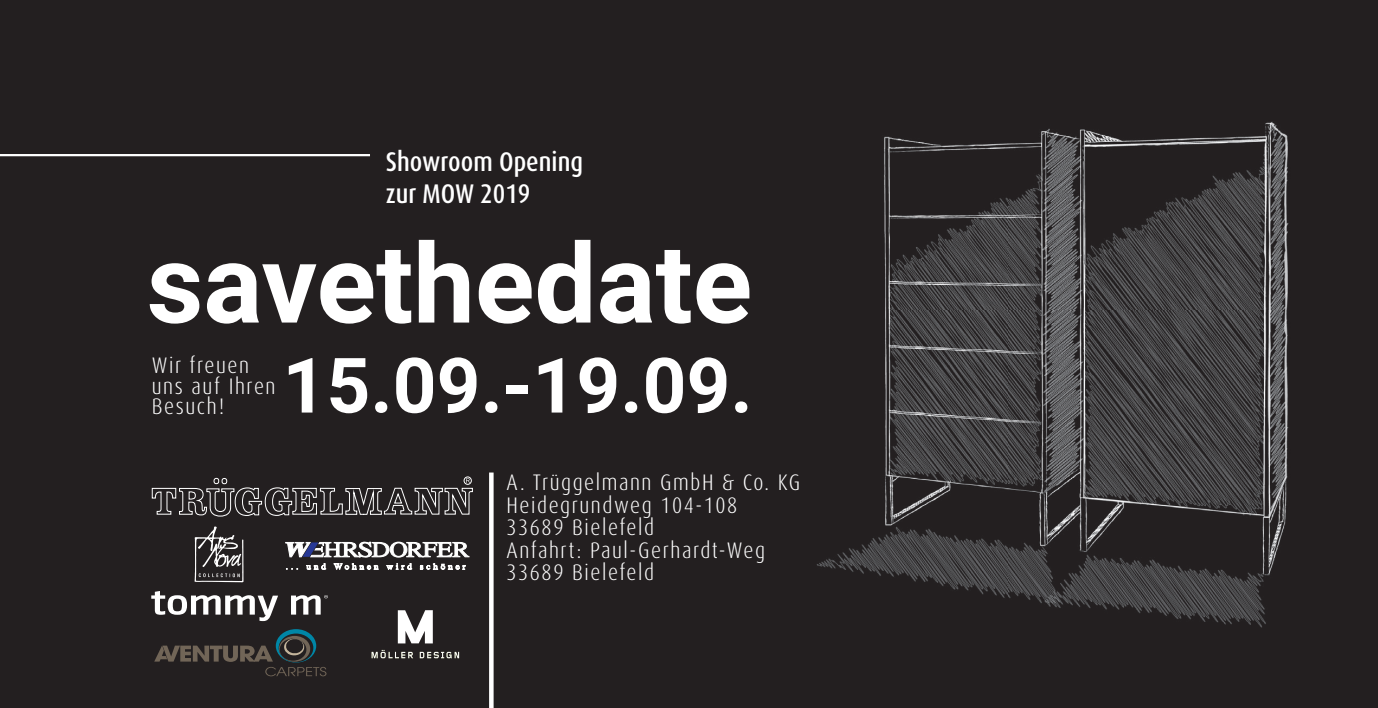
<style>
.page{position:relative;width:1378px;height:708px;background:#231f20}
.page>*{position:absolute;margin:0;border:0;box-sizing:border-box;transform-origin:0 0}
.t1{font:700 110.25px "Roboto";color:#fff}
.t2{font:700 76.5px "Roboto";color:#fff}
.t3{font:500 condensed 27px/32.4px "Dax Pro";color:#fff}
.t4{font:300 condensed 22.5px/22.5px "Dax Pro";letter-spacing:.07em;color:#fff}
</style>
<div class="page">
<img style="left:817px;top:121px;width:472px;height:507px">
<hr style="left:0;top:154px;width:370px;height:2px;background:#fff">
<svg style="left:489px;top:473px;width:4px;height:235px"></svg>
<svg style="left:286px;top:568px;width:12px;height:2px"></svg>
<svg style="left:306px;top:563px;width:20px;height:7px"></svg>
<svg style="left:334px;top:563px;width:45px;height:7px"></svg>
<svg style="left:386px;top:563px;width:26px;height:7px"></svg>
<svg style="left:420px;top:563px;width:46px;height:7px"></svg>
<svg style="left:285px;top:542px;width:184px;height:15px"></svg>
<svg style="left:194px;top:526px;width:49px;height:56px"></svg>
<div style="left:464px;top:477px;width:7px;height:8px;border:1px solid #fff;border-radius:50%"></div>
<svg style="left:151px;top:478px;width:322px;height:38px"></svg>
<svg style="left:151px;top:591px;width:127px;height:30px"></svg>
<svg style="left:291px;top:595px;width:37px;height:20px"></svg>
<svg style="left:372px;top:650px;width:87px;height:8px"></svg>
<svg style="left:398px;top:610px;width:35px;height:33px"></svg>
<svg style="left:154px;top:629px;width:172px;height:47px"></svg>
<p class="t3" style="left:386px;top:146px;width:199px">Showroom Opening zur MOW 2019</p>
<h1 class="t1" style="left:147px;top:206px;width:607px">savethedate</h1>
<h2 class="t2" style="left:282px;top:332px;width:472px">15.09.-19.09.</h2>
<p class="t4" style="left:152px;top:355px;width:125px;line-height:20.2px">Wir freuen uns auf Ihren<br>Besuch!</p>
<p class="t4" style="left:506px;top:471px;width:295px">A. Trüggelmann GmbH &amp; Co. KG<br>Heidegrundweg 104-108<br>33689 Bielefeld<br>Anfahrt: Paul-Gerhardt-Weg<br>33689 Bielefeld</p>
</div>
